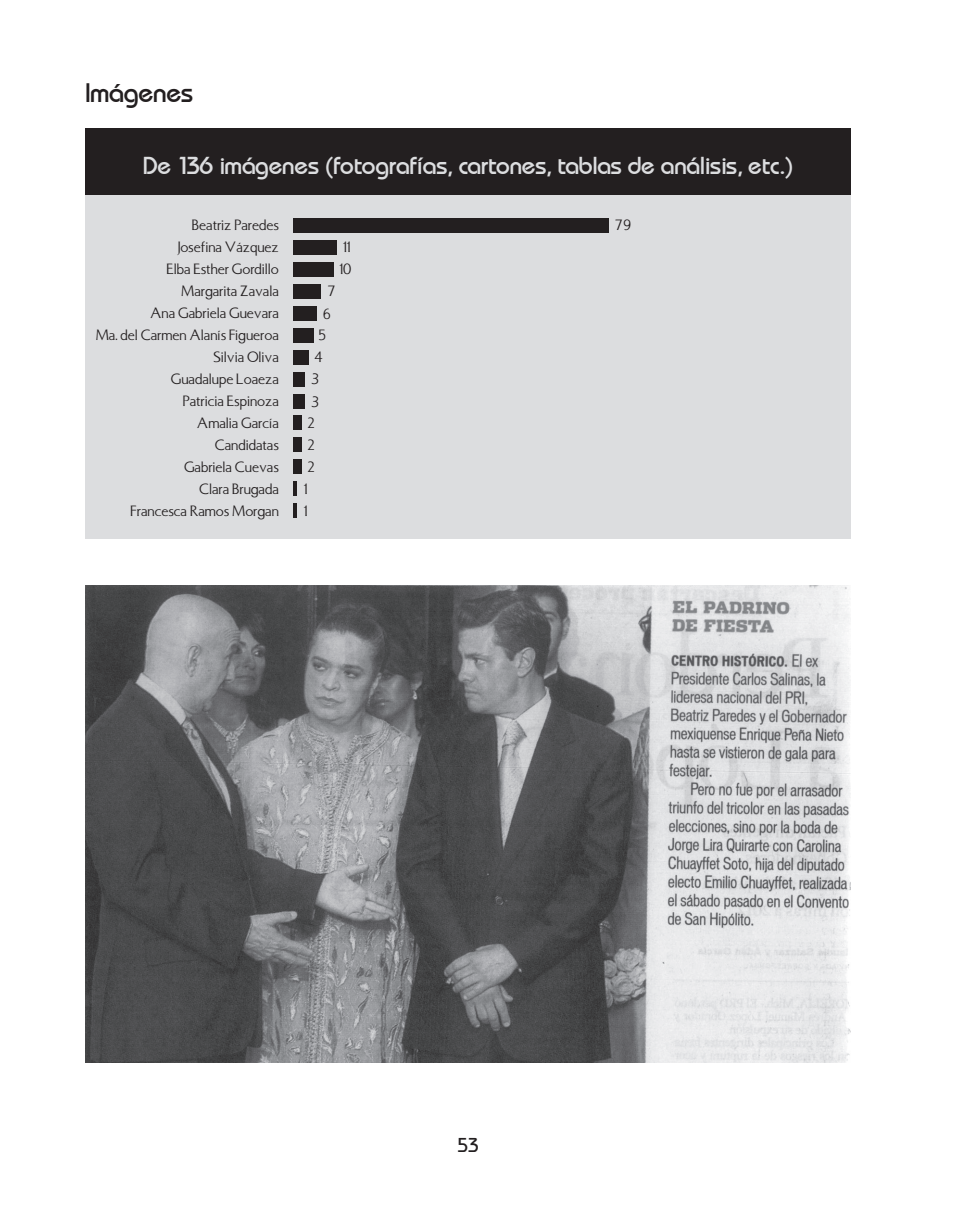
<style>
.page{position:relative;width:964px;height:1219px;background:#fff}
.page>*{position:absolute;margin:0;border:0;box-sizing:border-box;transform-origin:0 0}
.t1{font:800 24px "Unique";color:#231f20}
.t2{font:800 22px "Unique";color:#dcdddf}
.t3{font:18px "Unique";color:#231f20}
.t4{font:14px/22px "Basilea";color:#231f20}
</style>
<div class="page">
<img style="left:85px;top:585px;width:765px;height:478px">
<div style="left:85px;top:129px;width:765px;height:410px;background:#dcdddf"></div>
<div style="left:85px;top:129px;width:765px;height:66px;background:#231f20"></div>
<div style="left:293px;top:218px;width:316px;height:14px;background:#231f20"></div>
<div style="left:293px;top:240px;width:44px;height:14px;background:#231f20"></div>
<div style="left:293px;top:262px;width:40px;height:14px;background:#231f20"></div>
<div style="left:293px;top:284px;width:28px;height:14px;background:#231f20"></div>
<div style="left:293px;top:306px;width:24px;height:14px;background:#231f20"></div>
<div style="left:293px;top:350px;width:16px;height:14px;background:#231f20"></div>
<div style="left:293px;top:328px;width:21px;height:14px;background:#231f20"></div>
<div style="left:293px;top:372px;width:12px;height:14px;background:#231f20"></div>
<div style="left:293px;top:394px;width:12px;height:14px;background:#231f20"></div>
<div style="left:293px;top:416px;width:9px;height:14px;background:#231f20"></div>
<div style="left:293px;top:438px;width:9px;height:14px;background:#231f20"></div>
<div style="left:293px;top:460px;width:9px;height:14px;background:#231f20"></div>
<hr style="left:293px;top:482px;width:4px;height:14px;background:#231f20">
<hr style="left:293px;top:504px;width:4px;height:14px;background:#231f20">
<h1 class="t1" style="left:85px;top:77px;width:109px">Imágenes</h1>
<h2 class="t2" style="left:143px;top:151px;width:651px">De 136 imágenes (fotografías, cartones, tablas de análisis, etc.)</h2>
<p class="t4" style="left:96px;top:215px;width:184px;text-align:right">Beatriz Paredes<br>Josefina Vázquez<br>Elba Esther Gordillo<br>Margarita Zavala<br>Ana Gabriela Guevara<br>Ma. del Carmen Alanís Figueroa<br>Silvia Oliva<br>Guadalupe Loaeza<br>Patricia Espinoza<br>Amalia García<br>Candidatas<br>Gabriela Cuevas<br>Clara Brugada<br>Francesca Ramos Morgan</p>
<p class="t4" style="left:615px;top:214px;width:17px">79</p>
<p class="t4" style="left:339px;top:236px;width:13px">11<br>10</p>
<p class="t4" style="left:328px;top:281px;width:9px">7</p>
<p class="t4" style="left:323px;top:303px;width:9px">6</p>
<p class="t4" style="left:319px;top:325px;width:8px">5</p>
<p class="t4" style="left:314px;top:346px;width:10px">4</p>
<p class="t4" style="left:312px;top:369px;width:9px">3</p>
<p class="t4" style="left:312px;top:391px;width:9px">3</p>
<p class="t4" style="left:308px;top:413px;width:9px">2</p>
<p class="t4" style="left:308px;top:434px;width:9px">2</p>
<p class="t4" style="left:304px;top:457px;width:12px">2<br>1<br>1</p>
<p class="t3" style="left:457px;top:1133px;width:23px">53</p>
</div>
